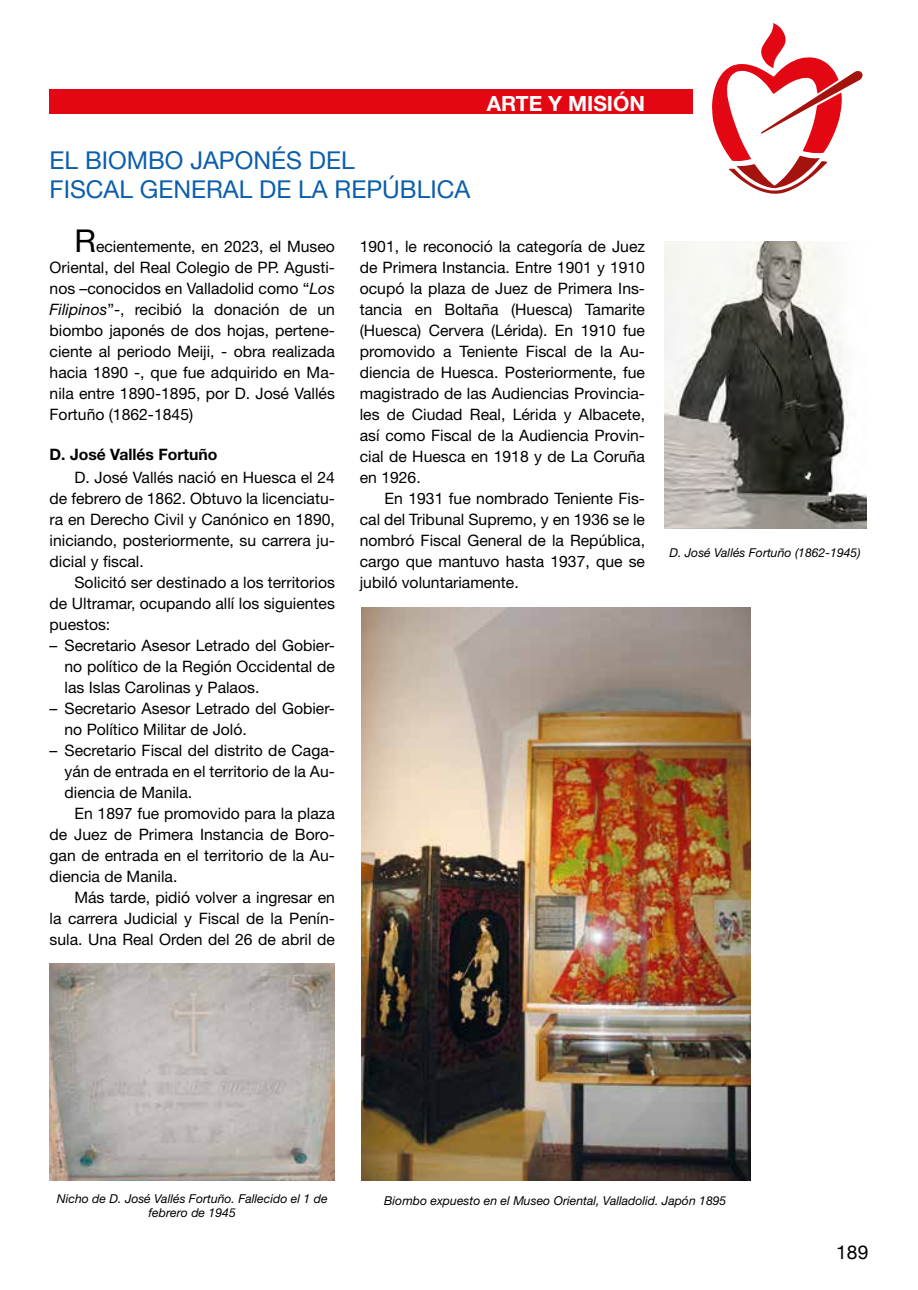
<style>
.page{position:relative;width:918px;height:1290px;background:#fff}
.page>*{position:absolute;margin:0;border:0;box-sizing:border-box;transform-origin:0 0}
.t1{font:24.5px/29.4px "Helvetica Neue";color:#0c5eaa}
.t2{font:700 21px "Helvetica Neue";color:#fff}
.t3{font:19.25px "Helvetica Neue";color:#000}
.t4{font:15.75px/21px "Helvetica Neue";color:#000;text-align:justify}
.t5{font:700 15.75px "Helvetica Neue";color:#000}
.t6{font:italic 12.25px/14.7px "Helvetica Neue";color:#000;text-align:center}
.s1{font-size:31.5px}
.s2{font-style:italic}
</style>
<div class="page">
<img style="left:664px;top:242px;width:202px;height:287px">
<img style="left:50px;top:963px;width:285px;height:217px">
<img style="left:361px;top:608px;width:390px;height:572px">
<div style="left:50px;top:89px;width:805px;height:25px;background:#e30613"></div>
<div style="left:693px;top:16px;width:173px;height:195px;background:#fff"></div>
<svg style="left:712px;top:23px;width:150px;height:171px"></svg>
<h1 class="t1" style="left:50px;top:147px;width:422px">EL BIOMBO JAPONÉS DEL<br>FISCAL GENERAL DE LA REPÚBLICA</h1>
<h2 class="t2" style="left:487px;top:90px;width:160px">ARTE Y MISIÓN</h2>
<p class="t4" style="left:50px;top:236px;width:287px;text-indent:25px"><span class="s1">R</span>ecientemente, en 2023, el Museo Oriental, del Real Colegio de PP. Agusti&shy;nos –conocidos en Valladolid como “<span class="s2">Los Filipinos</span>”-, recibió la donación de un biombo japonés de dos hojas, pertene&shy;ciente al periodo Meiji, - obra realizada hacia 1890 -, que fue adquirido en Ma&shy;nila entre 1890-1895, por D. José Vallés Fortuño (1862-1845)</p>
<p class="t5" style="left:50px;top:444px;width:169px">D. José Vallés Fortuño</p>
<p class="t4" style="left:50px;top:467px;width:287px;text-indent:25px">D. José Vallés nació en Huesca el 24 de febrero de 1862. Obtuvo la licenciatu&shy;ra en Derecho Civil y Canónico en 1890, iniciando, posteriormente, su carrera ju&shy;dicial y fiscal.</p>
<p class="t4" style="left:50px;top:572px;width:287px;text-indent:25px">Solicitó ser destinado a los territorios de Ultramar, ocupando allí los siguientes puestos:</p>
<p class="t4" style="left:64px;top:635px;width:272px;text-indent:-15px">– Secretario Asesor Letrado del Gobier&shy;no político de la Región Occidental de las Islas Carolinas y Palaos.</p>
<p class="t4" style="left:64px;top:698px;width:272px;text-indent:-15px">– Secretario Asesor Letrado del Gobier&shy;no Político Militar de Joló.</p>
<p class="t4" style="left:64px;top:740px;width:272px;text-indent:-15px">– Secretario Fiscal del distrito de Caga&shy;yán de entrada en el territorio de la Au&shy;diencia de Manila.</p>
<p class="t4" style="left:50px;top:803px;width:287px;text-indent:25px">En 1897 fue promovido para la plaza de Juez de Primera Instancia de Boro&shy;gan de entrada en el territorio de la Au&shy;diencia de Manila.</p>
<p class="t4" style="left:50px;top:887px;width:287px;text-indent:25px">Más tarde, pidió volver a ingresar en la carrera Judicial y Fiscal de la Penín&shy;sula. Una Real Orden del 26 de abril de</p>
<p class="t4" style="left:360px;top:235px;width:287px">1901, le reconoció la categoría de Juez de Primera Instancia. Entre 1901 y 1910 ocupó la plaza de Juez de Primera Ins&shy;tancia en Boltaña (Huesca) Tamarite (Huesca) Cervera (Lérida). En 1910 fue promovido a Teniente Fiscal de la Au&shy;diencia de Huesca. Posteriormente, fue magistrado de las Audiencias Provincia&shy;les de Ciudad Real, Lérida y Albacete, así como Fiscal de la Audiencia Provin&shy;cial de Huesca en 1918 y de La Coruña en 1926.</p>
<p class="t4" style="left:360px;top:487px;width:287px;text-indent:25px">En 1931 fue nombrado Teniente Fis&shy;cal del Tribunal Supremo, y en 1936 se le nombró Fiscal General de la República, cargo que mantuvo hasta 1937, que se jubiló voluntariamente.</p>
<p class="t6" style="left:669px;top:545px;width:193px">D. José Vallés Fortuño (1862-1945)</p>
<p class="t6" style="left:57px;top:1190px;width:272px">Nicho de D. José Vallés Fortuño. Fallecido el 1 de febrero de 1945</p>
<p class="t6" style="left:384px;top:1193px;width:344px">Biombo expuesto en el Museo Oriental, Valladolid. Japón 1895</p>
<p class="t3" style="left:836px;top:1238px;width:34px">189</p>
</div>
